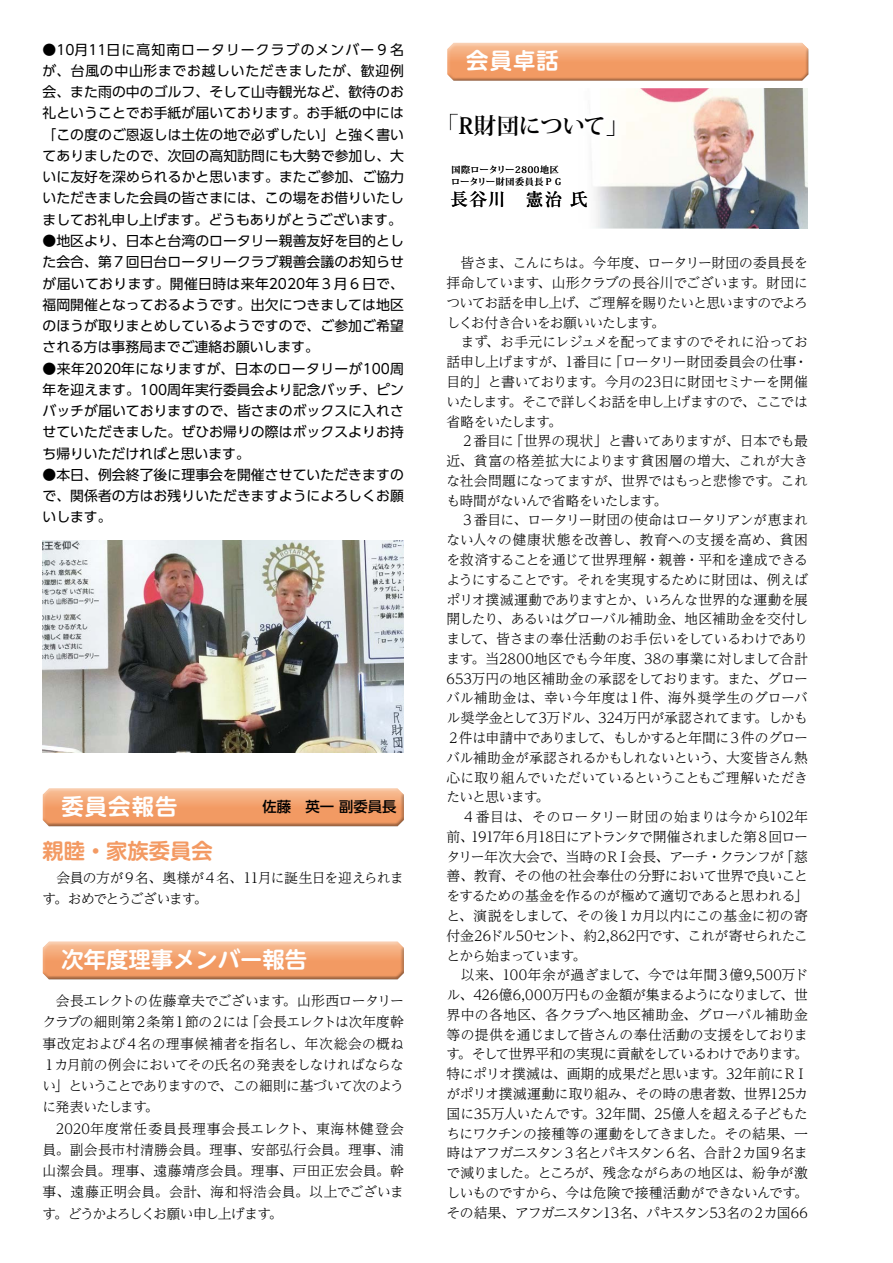
<style>
.page{position:relative;width:893px;height:1263px;background:#fff}
.page>*{position:absolute;margin:0;border:0;box-sizing:border-box;transform-origin:0 0}
.t1{font:22.5px "Koz Min Pro Bold 90 msp RKSJ H";letter-spacing:-.02em;color:#000}
.t2{font:700 22.35px "UD Shin M Go Pro De";color:#fff}
.t3{font:700 21.3px "UD Shin M Go Pro De";color:#f39a63}
.t4{font:18px "Ryumin Pro Medium 90 msp RKSJ H";color:#000}
.t5{font:500 14.4px "UD Shin Go Pro";color:#000}
.t6{font:300 13.8px/19.8px "UD Reimin Pro";letter-spacing:-.035em;color:#000;text-align:justify}
.t7{font:13.8px/21.3px "UD Shin Go Pro";letter-spacing:.005em;color:#000;text-align:justify}
.t8{font:300 13.8px/21.3px "UD Reimin Pro";letter-spacing:-.06em;color:#000}
.t9{font:9px/11.7px "Koz Min Pro Medium 90 msp RKSJ H";letter-spacing:.075em;color:#000}
</style>
<div class="page">
<div style="left:444px;top:39px;width:365px;height:37px;background:#fff;opacity:.35"></div>
<div style="left:444px;top:46px;width:365px;height:37px;background:#000;opacity:.35"></div>
<img style="left:594px;top:88px;width:214px;height:141px">
<img style="left:594px;top:110px;width:14px;height:30px">
<img style="left:594px;top:115px;width:9px;height:21px">
<img style="left:603px;top:116px;width:16px;height:24px">
<svg style="left:603px;top:120px;width:4px;height:16px"></svg>
<img style="left:607px;top:120px;width:7px;height:16px">
<img style="left:449px;top:113px;width:13px;height:18px">
<div style="left:40px;top:938px;width:364px;height:37px;background:#fff;opacity:.35"></div>
<div style="left:40px;top:945px;width:364px;height:36px;background:#000;opacity:.35"></div>
<div style="left:40px;top:785px;width:364px;height:37px;background:#fff;opacity:.35"></div>
<div style="left:40px;top:792px;width:364px;height:36px;background:#000;opacity:.35"></div>
<img style="left:43px;top:540px;width:361px;height:213px">
<p class="t7" style="left:43px;top:38px;width:363px">●10月11日に高知南ロータリークラブのメンバー９名が、台風の中山形までお越しいただきましたが、歓迎例会、また雨の中のゴルフ、そして山寺観光など、歓待のお礼ということでお手紙が届いております。お手紙の中には「この度のご恩返しは土佐の地で必ずしたい」と強く書いてありましたので、次回の高知訪問にも大勢で参加し、大いに友好を深められるかと思います。またご参加、ご協力いただきました会員の皆さまには、この場をお借りいたしましてお礼申し上げます。どうもありがとうございます。</p>
<p class="t7" style="left:43px;top:230px;width:363px">●地区より、日本と台湾のロータリー親善友好を目的とした会合、第７回日台ロータリークラブ親善会議のお知らせが届いております。開催日時は来年2020年３月６日で、福岡開催となっておるようです。出欠につきましては地区のほうが取りまとめしているようですので、ご参加ご希望される方は事務局までご連絡お願いします。</p>
<p class="t7" style="left:43px;top:357px;width:363px">●来年2020年になりますが、日本のロータリーが100周年を迎えます。100周年実行委員会より記念バッチ、ピンバッチが届いておりますので、皆さまのボックスに入れさせていただきました。ぜひお帰りの際はボックスよりお持ち帰りいただければと思います。</p>
<p class="t7" style="left:43px;top:463px;width:363px">●本日、例会終了後に理事会を開催させていただきますので、関係者の方はお残りいただきますようによろしくお願いします。</p>
<h2 class="t2" style="left:61px;top:788px;width:118px">委員会報告</h2>
<p class="t5" style="left:263px;top:795px;width:135px">佐藤　英一 副委員長</p>
<h3 class="t3" style="left:43px;top:833px;width:172px">親睦・家族委員会</h3>
<p class="t8" style="left:43px;top:867px;width:363px;text-indent:14px">会員の方が９名、奥様が４名、11月に誕生日を迎えられます。おめでとうございます。</p>
<h2 class="t2" style="left:62px;top:941px;width:247px">次年度理事メンバー報告</h2>
<p class="t6" style="left:43px;top:990px;width:363px;line-height:21.3px;text-indent:13px">会長エレクトの佐藤章夫でございます。山形西ロータリークラブの細則第２条第１節の２には「会長エレクトは次年度幹事改定および４名の理事候補者を指名し、年次総会の概ね１カ月前の例会においてその氏名の発表をしなければならない」ということでありますので、この細則に基づいて次のように発表いたします。</p>
<p class="t6" style="left:43px;top:1117px;width:363px;line-height:21.3px;text-indent:13px">2020年度常任委員長理事会長エレクト、東海林健登会員。副会長市村清勝会員。理事、安部弘行会員。理事、浦山潔会員。理事、遠藤靖彦会員。理事、戸田正宏会員。幹事、遠藤正明会員。会計、海和将浩会員。以上でございます。どうかよろしくお願い申し上げます。</p>
<h2 class="t2" style="left:466px;top:42px;width:94px">会員卓話</h2>
<h1 class="t1" style="left:435px;top:109px;width:195px">「R財団について」</h1>
<p class="t9" style="left:451px;top:164px;width:113px">国際ロータリー2800地区ロータリー財団委員長ＰＧ</p>
<h3 class="t4" style="left:450px;top:185px;width:140px">長谷川　憲治 氏</h3>
<p class="t6" style="left:446px;top:253px;width:363px;text-align:left">　皆さま、こんにちは。今年度、ロータリー財団の委員長を拝命しています、山形クラブの長谷川でございます。財団についてお話を申し上げ、ご理解を賜りたいと思いますのでよろしくお付き合いをお願いいたします。<br>　まず、お手元にレジュメを配ってますのでそれに沿ってお話申し上げますが、1番目に「ロータリー財団委員会の仕事・目的」と書いております。今月の23日に財団セミナーを開催いたします。そこで詳しくお話を申し上げますので、ここでは省略をいたします。<br>　２番目に「世界の現状」と書いてありますが、日本でも最近、貧富の格差拡大によります貧困層の増大、これが大きな社会問題になってますが、世界ではもっと悲惨です。これも時間がないんで省略をいたします。<br>　３番目に、ロータリー財団の使命はロータリアンが恵まれない人々の健康状態を改善し、教育への支援を高め、貧困を救済することを通じて世界理解・親善・平和を達成できるようにすることです。それを実現するために財団は、例えばポリオ撲滅運動でありますとか、いろんな世界的な運動を展開したり、あるいはグローバル補助金、地区補助金を交付しまして、皆さまの奉仕活動のお手伝いをしているわけであります。当2800地区でも今年度、38の事業に対しまして合計<br>653万円の地区補助金の承認をしております。また、グローバル補助金は、幸い今年度は１件、海外奨学生のグローバル奨学金として3万ドル、324万円が承認されてます。しかも<br>２件は申請中でありまして、もしかすると年間に３件のグローバル補助金が承認されるかもしれないという、大変皆さん熱心に取り組んでいただいているということもご理解いただきたいと思います。<br>　４番目は、そのロータリー財団の始まりは今から102年前、1917年６月18日にアトランタで開催されました第８回ロータリー年次大会で、当時のＲＩ会長、アーチ・クランフが「慈善、教育、その他の社会奉仕の分野において世界で良いことをするための基金を作るのが極めて適切であると思われる」と、演説をしまして、その後１カ月以内にこの基金に初の寄付金26ドル50セント、約2,862円です、これが寄せられたことから始まっています。<br>　以来、100年余が過ぎまして、今では年間３億9,500万ドル、426億6,000万円もの金額が集まるようになりまして、世界中の各地区、各クラブへ地区補助金、グローバル補助金等の提供を通じまして皆さんの奉仕活動の支援をしております。そして世界平和の実現に貢献をしているわけであります。特にポリオ撲滅は、画期的成果だと思います。32年前にＲＩがポリオ撲滅運動に取り組み、その時の患者数、世界125カ国に35万人いたんです。32年間、25億人を超える子どもたちにワクチンの接種等の運動をしてきました。その結果、一時はアフガニスタン３名とパキスタン６名、合計２カ国９名まで減りました。ところが、残念ながらあの地区は、紛争が激しいものですから、今は危険で接種活動ができないんです。その結果、アフガニスタン13名、パキスタン53名の２カ国66</p>
</div>
